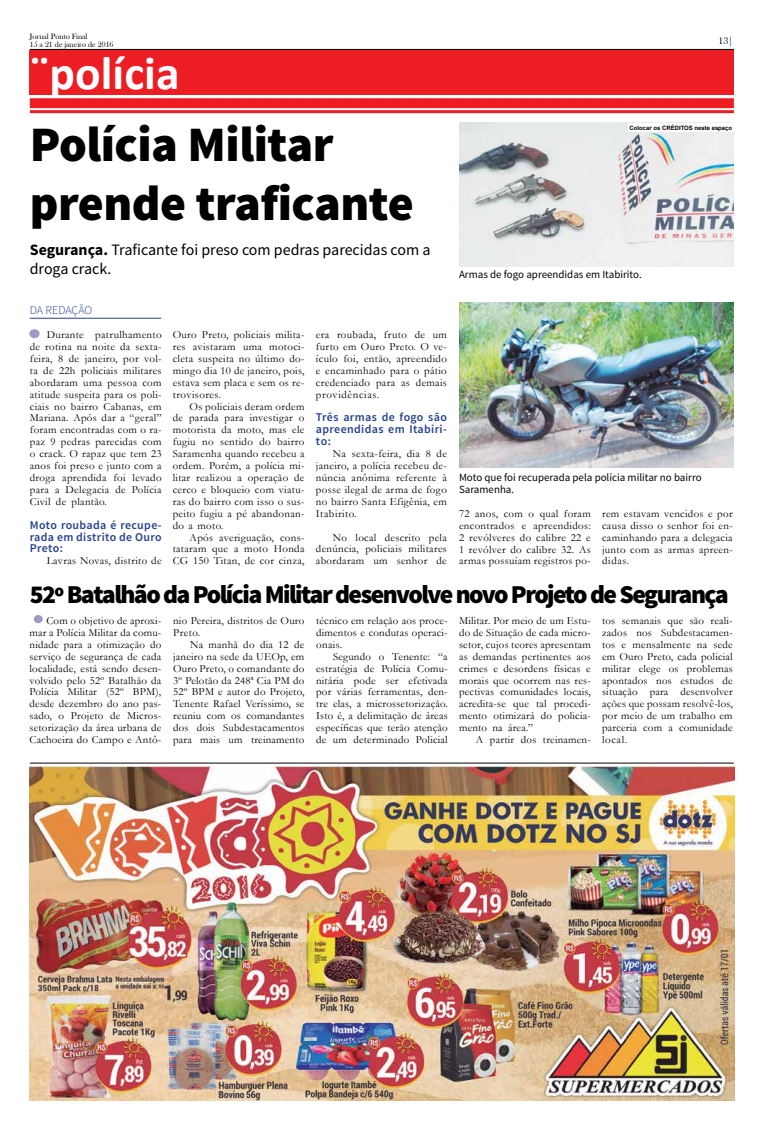
<style>
.page{position:relative;width:766px;height:1134px;background:#fff}
.page>*{position:absolute;margin:0;border:0;box-sizing:border-box;transform-origin:0 0}
.t1{font:900 49.6px/59.6px "Source Sans Pro";letter-spacing:-.01em;color:#000}
.t2{font:700 47.6px "Calibri";color:#fff}
.t3{font:900 25.8px "Source Sans Pro";letter-spacing:-.06em;color:#000}
.t4{font:15.9px/19.1px "Source Sans Pro";color:#000}
.t5{font:600 11.9px/11.9px "Source Sans Pro";letter-spacing:.03em;color:#25408f;text-align:justify}
.t6{font:300 11.9px "Source Sans Pro";letter-spacing:-.01em;color:#25408f}
.t7{font:10.9px/11.9px "Garamond";letter-spacing:.03em;color:#000;text-align:justify}
.t8{font:10.9px/11.9px "Source Sans Pro";color:#000}
.t9{font:9.9px "Bask Old Face";color:#000}
.t10{font:7.9px/7.9px "Bask Old Face";color:#000}
.t11{font:700 6px "Arial";color:#000}
.s1{color:#0054a6}
.s2{font-weight:700}
</style>
<div class="page">
<img style="left:459px;top:123px;width:274px;height:144px">
<hr style="left:30px;top:49px;width:703px;height:1px;background:#000">
<hr style="left:30px;top:50px;width:703px;height:1px;background:#000">
<hr style="left:30px;top:763px;width:703px;height:1px;background:#000">
<div style="left:30px;top:51px;width:703px;height:44px;background:#ed1d24"></div>
<div style="left:30px;top:98px;width:703px;height:10px;background:#ed1d24"></div>
<hr style="left:30px;top:110px;width:703px;height:3px;background:#ed1d24">
<hr style="left:30px;top:318px;width:131px;height:1px;background:#25408f">
<div style="left:29px;top:329px;width:11px;height:9px;background:#9b9bc5;border-radius:50%"></div>
<div style="left:628px;top:124px;width:105px;height:8px;background:#fff"></div>
<img style="left:459px;top:303px;width:274px;height:165px">
<div style="left:34px;top:615px;width:9px;height:8px;background:#9b9bc5;border-radius:50%"></div>
<img style="left:30px;top:767px;width:704px;height:333px">
<p class="t10" style="left:30px;top:32px;width:85px">Jornal Ponto Final<br>15 a 21 de janeiro de 2016</p>
<p class="t9" style="left:718px;top:36px;width:16px">13<span class="s1">|</span></p>
<h2 class="t2" style="left:30px;top:43px;width:151px">¨polícia</h2>
<h1 class="t1" style="left:30px;top:117px;width:385px">Polícia Militar prende traficante</h1>
<h3 class="t4" style="left:30px;top:240px;width:402px"><span class="s2">Segurança.</span> Traficante foi preso com pedras parecidas com a droga crack.</h3>
<p class="t6" style="left:30px;top:303px;width:64px">DA REDAÇÃO</p>
<p class="t7" style="left:30px;top:328px;width:133px;text-indent:17px">Durante patrulhamento de rotina na noite da sexta&shy;feira, 8 de janeiro, por vol&shy;ta de 22h policiais militares abordaram uma pessoa com atitude suspeita para os poli&shy;ciais no bairro Cabanas, em Mariana. Após dar a “geral” foram encontradas com o ra&shy;paz 9 pedras parecidas com o crack. O rapaz que tem 23 anos foi preso e junto com a droga aprendida foi levado para a Delegacia de Polícia Civil de plantão.</p>
<p class="t5" style="left:30px;top:519px;width:133px">Moto roubada é recupe&shy;rada em distrito de Ouro Preto:</p>
<p class="t7" style="left:47px;top:555px;width:116px">Lavras Novas, distrito de</p>
<p class="t7" style="left:316px;top:328px;width:132px">era roubada, fruto de um furto em Ouro Preto. O ve&shy;ículo foi, então, apreendido e encaminhado para o pátio credenciado para as demais providências.</p>
<p class="t5" style="left:316px;top:412px;width:132px">Três armas de fogo são apreendidas em Itabiri&shy;to:</p>
<p class="t7" style="left:316px;top:447px;width:132px;text-indent:17px">Na sexta-feira, dia 8 de janeiro, a polícia recebeu de&shy;núncia anônima referente à posse ilegal de arma de fogo no bairro Santa Efigênia, em Itabirito.</p>
<p class="t7" style="left:316px;top:531px;width:132px;text-indent:17px">No local descrito pela denúncia, policiais militares abordaram um senhor de</p>
<p class="t7" style="left:173px;top:328px;width:133px">Ouro Preto, policiais milita&shy;res avistaram uma motoci&shy;cleta suspeita no último do&shy;mingo dia 10 de janeiro, pois, estava sem placa e sem os re&shy;trovisores.</p>
<p class="t7" style="left:173px;top:400px;width:133px;text-indent:17px">Os policiais deram ordem de parada para investigar o motorista da moto, mas ele fugiu no sentido do bairro Saramenha quando recebeu a ordem. Porém, a polícia mi&shy;litar realizou a operação de cerco e bloqueio com viatu&shy;ras do bairro com isso o sus&shy;peito fugiu a pé abandonan&shy;do a moto.</p>
<p class="t7" style="left:173px;top:531px;width:133px;text-indent:17px">Após averiguação, cons&shy;tataram que a moto Honda CG 150 Titan, de cor cinza,</p>
<p class="t11" style="left:629px;top:124px;width:104px">Colocar os CRÉDITOS neste espaço</p>
<p class="t8" style="left:459px;top:269px;width:184px">Armas de fogo apreendidas em Itabirito.</p>
<p class="t8" style="left:459px;top:472px;width:244px">Moto que foi recuperada pela polícia militar no bairro<br>Saramenha.</p>
<p class="t7" style="left:459px;top:507px;width:133px">72 anos, com o qual foram encontrados e apreendidos:<br>2 revólveres do calibre 22 e 1 revólver do calibre 32. As armas possuíam registros po-</p>
<p class="t7" style="left:602px;top:507px;width:132px">rem estavam vencidos e por causa disso o senhor foi en&shy;caminhando para a delegacia junto com as armas apreen&shy;didas.</p>
<h3 class="t3" style="left:30px;top:578px;width:700px">52º Batalhão da Polícia Militar desenvolve novo Projeto de Segurança</h3>
<p class="t7" style="left:30px;top:614px;width:133px;text-indent:17px">Com o objetivo de aproxi&shy;mar a Polícia Militar da comu&shy;nidade para a otimização do serviço de segurança de cada localidade, está sendo desen&shy;volvido pelo 52º Batalhão da Polícia Militar (52º BPM), desde dezembro do ano pas&shy;sado, o Projeto de Micros&shy;setorização da área urbana de Cachoeira do Campo e Antô-</p>
<p class="t7" style="left:173px;top:614px;width:133px">nio Pereira, distritos de Ouro<br>Preto.</p>
<p class="t7" style="left:459px;top:614px;width:133px">Militar. Por meio de um Estu&shy;do de Situação de cada micro&shy;setor, cujos teores apresentam as demandas pertinentes aos crimes e desordens físicas e morais que ocorrem nas res&shy;pectivas comunidades locais, acredita-se que tal procedi&shy;mento otimizará do policia&shy;mento na área.”</p>
<p class="t7" style="left:476px;top:733px;width:116px">A partir dos treinamen-</p>
<p class="t7" style="left:316px;top:614px;width:133px">técnico em relação aos proce&shy;dimentos e condutas operaci&shy;onais.</p>
<p class="t7" style="left:316px;top:650px;width:133px;text-indent:17px">Segundo o Tenente: “a estratégia de Polícia Comu&shy;nitária pode ser efetivada por várias ferramentas, den&shy;tre elas, a microssetorização.<br>Isto é, a delimitação de áreas específicas que terão atenção de um determinado Policial</p>
<p class="t7" style="left:602px;top:614px;width:132px">tos semanais que são reali&shy;zados nos Subdestacamen&shy;tos e mensalmente na sede em Ouro Preto, cada policial militar elege os problemas apontados nos estudos de situação para desenvolver ações que possam resolvê-los, por meio de um trabalho em parceria com a comunidade local.</p>
<p class="t7" style="left:173px;top:638px;width:133px;text-indent:17px">Na manhã do dia 12 de janeiro na sede da UEOp, em Ouro Preto, o comandante do 3º Pelotão da 248ª Cia PM do 52º BPM e autor do Projeto, Tenente Rafael Veríssimo, se reuniu com os comandantes dos dois Subdestacamentos para mais um treinamento</p>
</div>
